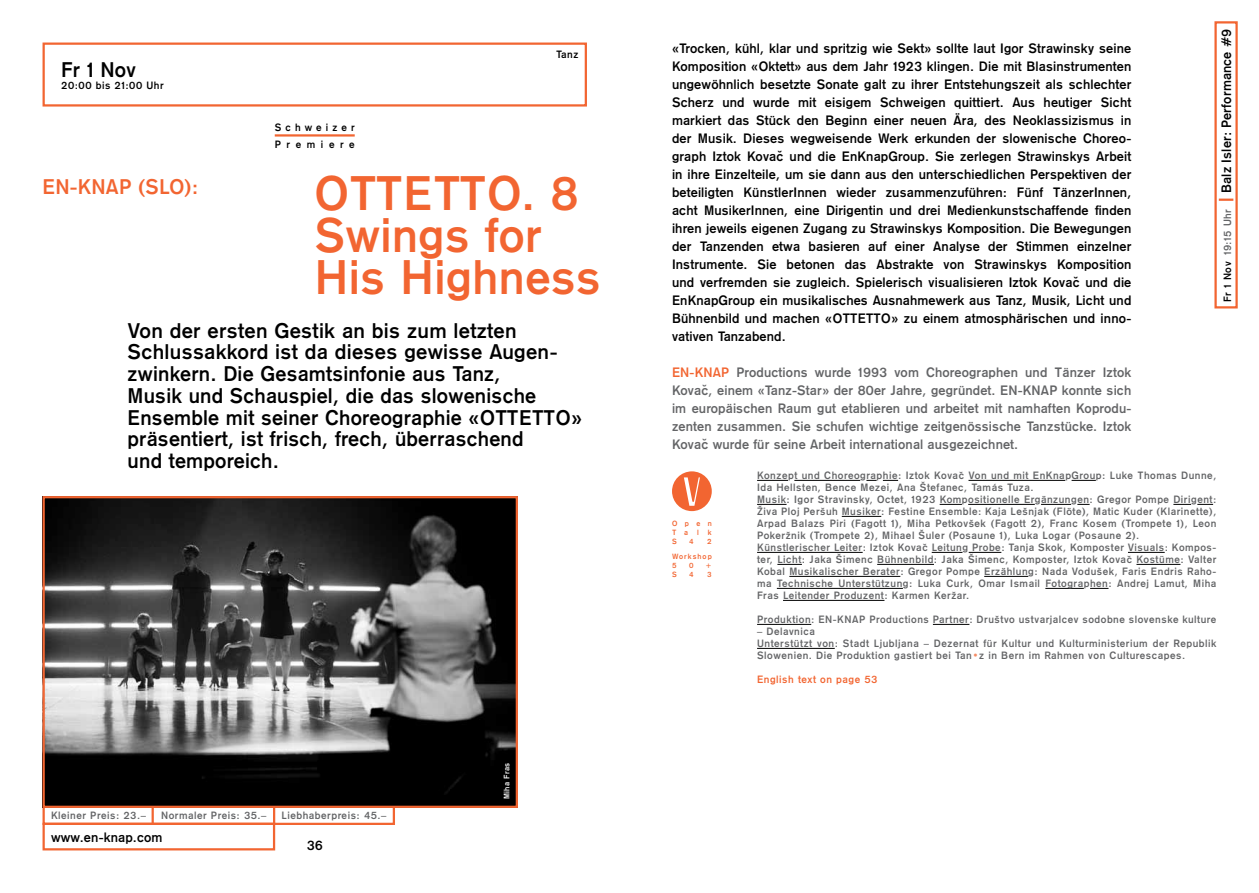
<style>
.page{position:relative;width:1259px;height:893px;background:#fff}
.page>*{position:absolute;margin:0;border:0;box-sizing:border-box;transform-origin:0 0}
.t1{font:48px/42px "Gothic 725 BT Bold A";letter-spacing:.01em;color:#f26531}
.t2{font:21px/21.8px "Gothic 725 BT Bold A";letter-spacing:.01em;color:#000}
.t3{font:21px "Gothic 725 BT Bold A";letter-spacing:.01em;color:#f26531}
.t4{font:13.5px/18px "Gothic 725 BT Bold A";letter-spacing:.01em;color:#000;text-align:justify}
.t5{font:13.5px/18px "Gothic 725 BT Bold A";letter-spacing:.01em;color:#636466;text-align:justify}
.t6{font:10.5px/12px "Gothic 725 BT Bold A";letter-spacing:.05em;color:#636466}
.t7{font:10.5px/16.2px "Gothic 725 BT Bold A";letter-spacing:.385em;color:#000}
.t8{font:10.5px "Gothic 725 BT Bold A";letter-spacing:.05em;color:#f26531}
.t9{font:10.5px "Gothic 725 BT Bold A";letter-spacing:.05em;color:#000}
.t10{font:7.8px "Gothic 725 BT Bold A";letter-spacing:.05em;color:#fff}
.t11{font:7.5px/9px "Gothic 725 BT Bold A";letter-spacing:.135em;color:#f26531}
.s1{font-size:10.5px}
.s2{font-size:10.5px;color:#636466}
.s3{color:#f26531}
.s4{color:#f58c65}
</style>
<div class="page">
<div style="left:43px;top:43px;width:544px;height:64px;border:2px solid #f26531"></div>
<hr style="left:275px;top:134px;width:80px;height:3px;background:#f26531">
<div style="left:43px;top:805px;width:352px;height:20px;border:2px solid #f26531"></div>
<svg style="left:152px;top:808px;width:2px;height:15px"></svg>
<svg style="left:273px;top:808px;width:2px;height:15px"></svg>
<div style="left:43px;top:823px;width:232px;height:27px;border:2px solid #f26531"></div>
<img style="left:46px;top:499px;width:469px;height:306px">
<div style="left:43px;top:496px;width:475px;height:312px;border:2px solid #f26531"></div>
<hr style="left:757px;top:480px;width:31px;height:1px;background:#000">
<hr style="left:794px;top:480px;width:66px;height:1px;background:#000">
<svg style="left:883px;top:480px;width:15px;height:1px"></svg>
<hr style="left:968px;top:480px;width:97px;height:1px;background:#000">
<svg style="left:1071px;top:480px;width:25px;height:1px"></svg>
<svg style="left:757px;top:504px;width:29px;height:1px"></svg>
<svg style="left:939px;top:504px;width:23px;height:1px"></svg>
<hr style="left:968px;top:504px;width:66px;height:1px;background:#000">
<hr style="left:1041px;top:504px;width:30px;height:1px;background:#000">
<svg style="left:1077px;top:504px;width:12px;height:1px"></svg>
<svg style="left:1173px;top:504px;width:18px;height:1px"></svg>
<svg style="left:1197px;top:504px;width:16px;height:1px"></svg>
<hr style="left:842px;top:516px;width:39px;height:1px;background:#000">
<hr style="left:757px;top:552px;width:105px;height:1px;background:#000">
<hr style="left:931px;top:552px;width:31px;height:1px;background:#000">
<hr style="left:968px;top:552px;width:33px;height:1px;background:#000">
<hr style="left:1128px;top:552px;width:36px;height:1px;background:#000">
<svg style="left:777px;top:564px;width:25px;height:1px"></svg>
<hr style="left:877px;top:564px;width:57px;height:1px;background:#000">
<hr style="left:1136px;top:564px;width:44px;height:1px;background:#000">
<hr style="left:789px;top:576px;width:111px;height:1px;background:#000">
<hr style="left:984px;top:576px;width:44px;height:1px;background:#000">
<hr style="left:777px;top:588px;width:126px;height:1px;background:#000">
<hr style="left:1045px;top:588px;width:38px;height:1px;background:#000">
<svg style="left:1090px;top:588px;width:18px;height:1px"></svg>
<hr style="left:783px;top:600px;width:101px;height:1px;background:#000">
<hr style="left:757px;top:624px;width:54px;height:1px;background:#000">
<hr style="left:933px;top:624px;width:36px;height:1px;background:#000">
<hr style="left:757px;top:648px;width:77px;height:1px;background:#000">
<div style="left:672px;top:471px;width:40px;height:40px;background:#f26531;border-radius:50%"></div>
<svg style="left:684px;top:477px;width:16px;height:29px"></svg>
<div style="left:1214px;top:21px;width:23px;height:287px;border:2px solid #f26531"></div>
<svg style="left:1218px;top:199px;width:15px;height:2px"></svg>
<h2 class="t2" style="left:61px;top:59px;width:76px">Fr 1 Nov</h2>
<p class="t9" style="left:61px;top:79px;width:104px">20:00 bis 21:00 Uhr</p>
<h2 class="t3" style="left:43px;top:175px;width:157px">EN-KNAP (SLO):</h2>
<p class="t7" style="left:275px;top:120px;width:81px">Schweizer<br>Premiere</p>
<p class="t7" style="left:556px;top:47px;width:24px">Tanz</p>
<h1 class="t1" style="left:315px;top:173px;width:64px">Ottetto</h1>
<h1 class="t1" style="left:315px;top:173px;width:288px;text-indent:206px">. 8<br>Swings for<br>His Highness</h1>
<h2 class="t2" style="left:128px;top:320px;width:431px">Von der ersten Gestik an bis zum letzten Schlussakkord ist da dieses gewisse Augen&shy;zwinkern. Die Gesamtsinfonie aus Tanz, Musik und Schauspiel, die das slowenische Ensemble mit seiner Choreographie «Ottetto</h2>
<h2 class="t2" style="left:571px;top:407px;width:12px">»</h2>
<h2 class="t2" style="left:128px;top:428px;width:397px">präsentiert, ist frisch, frech, überraschend und temporeich.</h2>
<p class="t6" style="left:51px;top:809px;width:96px">Kleiner Preis: 23.–</p>
<p class="t6" style="left:161px;top:809px;width:107px">Normaler Preis: 35.–</p>
<p class="t6" style="left:282px;top:809px;width:106px">Liebhaberpreis: 45.–</p>
<p class="t4" style="left:51px;top:828px;width:113px">www.en-knap.com</p>
<p class="t4" style="left:307px;top:837px;width:18px">36</p>
<p class="t10" style="left:502px;top:799px;width:38px;rotate:-90deg">Miha Fras</p>
<p class="t4" style="left:672px;top:39px;width:461px">«Trocken, kühl, klar und spritzig wie Sekt» sollte laut Igor Strawinsky seine Komposition «Oktett» aus dem Jahr 1923 klingen. Die mit Blasinstrumenten ungewöhnlich besetzte Sonate galt zu ihrer Entstehungszeit als schlechter Scherz und wurde mit eisigem Schweigen quittiert. Aus heutiger Sicht markiert das Stück den Beginn einer neuen Ära, des Neoklassizismus in der Musik. Dieses wegweisende Werk erkunden der slowenische Choreo&shy;graph Iztok Kovaˇc und die EnKnapGroup. Sie zerlegen Strawinskys Arbeit in ihre Einzelteile, um sie dann aus den unterschiedlichen Perspektiven der beteiligten KünstlerInnen wieder zusammenzuführen: Fünf TänzerInnen, acht MusikerInnen, eine Dirigentin und drei Medienkunstschaffende finden ihren jeweils eigenen Zugang zu Strawinskys Komposition. Die Bewegungen der Tanzenden etwa basieren auf einer Analyse der Stimmen einzelner Instrumente. Sie betonen das Abstrakte von Strawinskys Komposition und verfremden sie zugleich. Spielerisch visualisieren Iztok Kovaˇc und die EnKnapGroup ein musikalisches Ausnahmewerk aus Tanz, Musik, Licht und Bühnenbild und machen «Ottetto</p>
<p class="t4" style="left:891px;top:309px;width:241px">» zu einem atmosphärischen und inno-</p>
<p class="t4" style="left:1217px;top:302px;width:275px;rotate:-90deg"><span class="s1">Fr 1 Nov</span> <span class="s2">19:15 Uhr</span> Balz Isler: Performance #9</p>
<p class="t4" style="left:672px;top:327px;width:115px">vativen Tanzabend.</p>
<p class="t5" style="left:672px;top:363px;width:461px"><span class="s3">EN-KNAP</span> Productions wurde 1993 vom Choreographen und Tänzer Iztok Kovaˇc, einem «Tanz-Star» der 80er Jahre, gegründet. EN-KNAP konnte sich im europäischen Raum gut etablieren und arbeitet mit namhaften Koprodu&shy;zenten zusammen. Sie schufen wichtige zeitgenössische Tanzstücke. Iztok Kovaˇc wurde für seine Arbeit international ausgezeichnet.</p>
<p class="t6" style="left:757px;top:469px;width:461px">Konzept und Choreographie: Iztok Kovaˇc Von und mit EnKnapGroup: Luke Thomas Dunne, Ida Hellsten, Bence Mezei, Ana Štefanec, Tamás Tuza.<br>Musik: Igor Stravinsky, Octet, 1923 Kompositionelle Ergänzungen: Gregor Pompe Dirigent:<br>Živa Ploj Peršuh Musiker: Festine Ensemble: Kaja Lešnjak (Flöte), Matic Kuder (Klarinette), Arpad Balazs Piri (Fagott 1), Miha Petkovšek (Fagott 2), Franc Kosem (Trompete 1), Leon Pokeržnik (Trompete 2), Mihael Šuler (Posaune 1), Luka Logar (Posaune 2).<br>Künstlerischer Leiter: Iztok Kovaˇc Leitung Probe: Tanja Skok, Komposter Visuals: Kompos&shy;ter, Licht: Jaka Šimenc Bühnenbild: Jaka Šimenc, Komposter, Iztok Kovaˇc Kostüme: Valter Kobal Musikalischer Berater: Gregor Pompe Erzählung: Nada Vodušek, Faris Endris Raho&shy;ma Technische Unterstützung: Luka Curk, Omar Ismail Fotographen: Andrej Lamut, Miha Fras Leitender Produzent: Karmen Keržar.</p>
<p class="t6" style="left:757px;top:613px;width:461px">Produktion: EN-KNAP Productions Partner: Društvo ustvarjalcev sodobne slovenske kulture</p>
<p class="t6" style="left:757px;top:625px;width:461px">– Delavnica<br>Unterstützt von: Stadt Ljubljana – Dezernat für Kultur und Kulturministerium der Republik<br>Slowenien. Die Produktion gastiert bei Tan<span class="s4">•</span>z in Bern im Rahmen von Culturescapes.</p>
<p class="t8" style="left:757px;top:673px;width:122px">English text on page 53</p>
<p class="t11" style="left:672px;top:519px;width:41px;text-align:justify">Open Talk S</p>
<p class="t11" style="left:689px;top:537px;width:6px">4</p>
<p class="t11" style="left:707px;top:537px;width:6px">2</p>
<p class="t11" style="left:672px;top:552px;width:41px">Workshop<br>5</p>
<p class="t11" style="left:689px;top:561px;width:6px">0</p>
<p class="t11" style="left:705px;top:561px;width:8px">+</p>
<p class="t11" style="left:672px;top:570px;width:6px">S</p>
<p class="t11" style="left:689px;top:570px;width:6px">4</p>
<p class="t11" style="left:707px;top:570px;width:6px">3</p>
</div>
